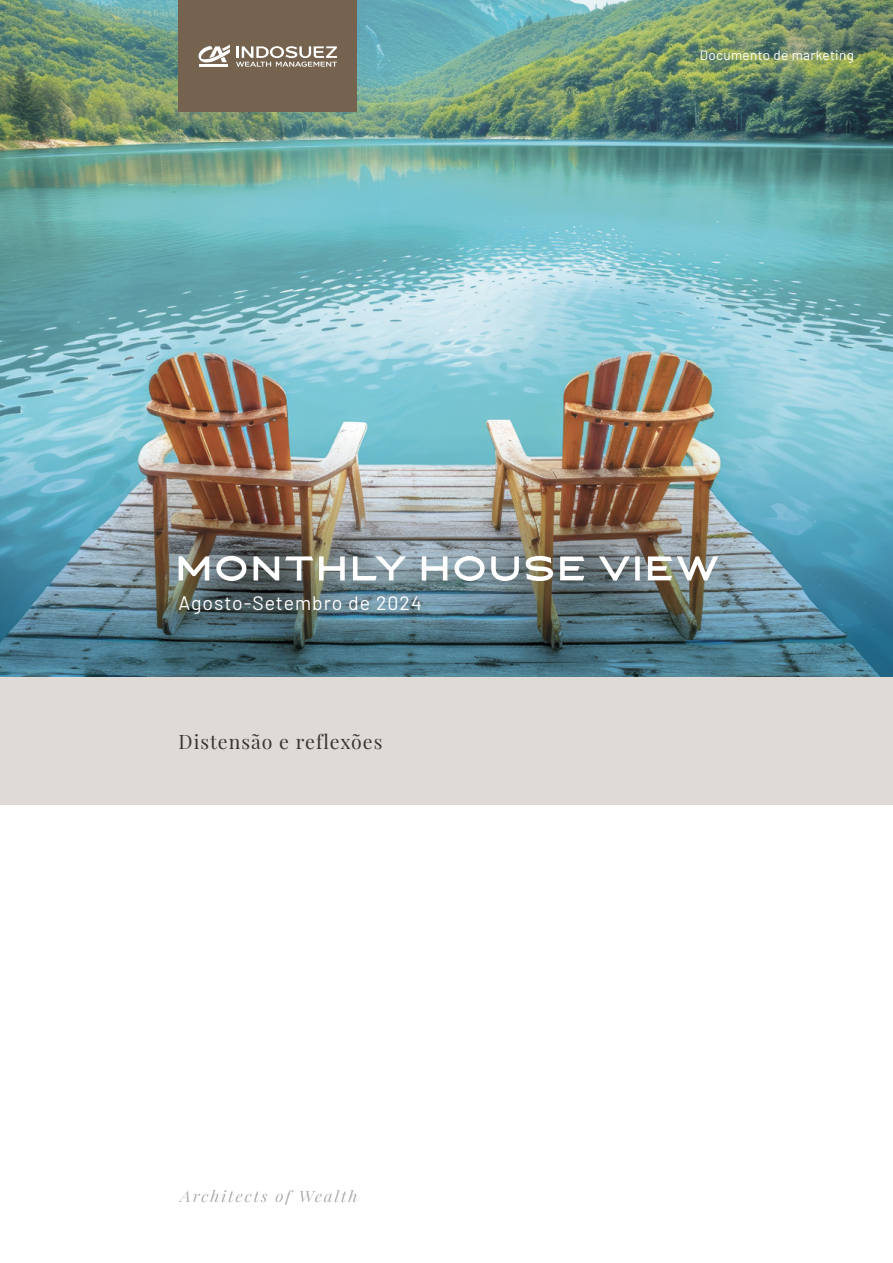
<style>
.page{position:relative;width:893px;height:1263px;background:#fff}
.page>*{position:absolute;margin:0;border:0;box-sizing:border-box;transform-origin:0 0}
.titre_publication{font:19.5px "Barlow";letter-spacing:.05em;color:#fff}
.t1{font:19.5px "Playfair Display";letter-spacing:.05em;color:#373636}
.t2{font:13.5px "Barlow";letter-spacing:.025em;color:#fff}
</style>
<div class="page">
<img style="left:0;top:0;width:893px;height:432px">
<img style="left:0;top:432px;width:893px;height:245px">
<svg style="left:179px;top:556px;width:539px;height:25px"></svg>
<div style="left:179px;top:0;width:178px;height:112px;background:#75634f"></div>
<svg style="left:236px;top:46px;width:101px;height:21px"></svg>
<hr style="left:199px;top:64px;width:29px;height:3px;background:#fff">
<svg style="left:198px;top:45px;width:32px;height:18px"></svg>
<div style="left:0;top:677px;width:893px;height:128px;background:#dfdad5"></div>
<svg style="left:179px;top:1190px;width:88px;height:12px"></svg>
<svg style="left:276px;top:1190px;width:18px;height:15px"></svg>
<svg style="left:300px;top:1189px;width:57px;height:13px"></svg>
<p class="titre_publication" style="left:179px;top:589px;width:245px">Agosto-Setembro de 2024</p>
<p class="t1" style="left:179px;top:727px;width:205px">Distensão e reflexões</p>
<p class="t2" style="left:700px;top:46px;width:156px">Documento de marketing</p>
</div>
